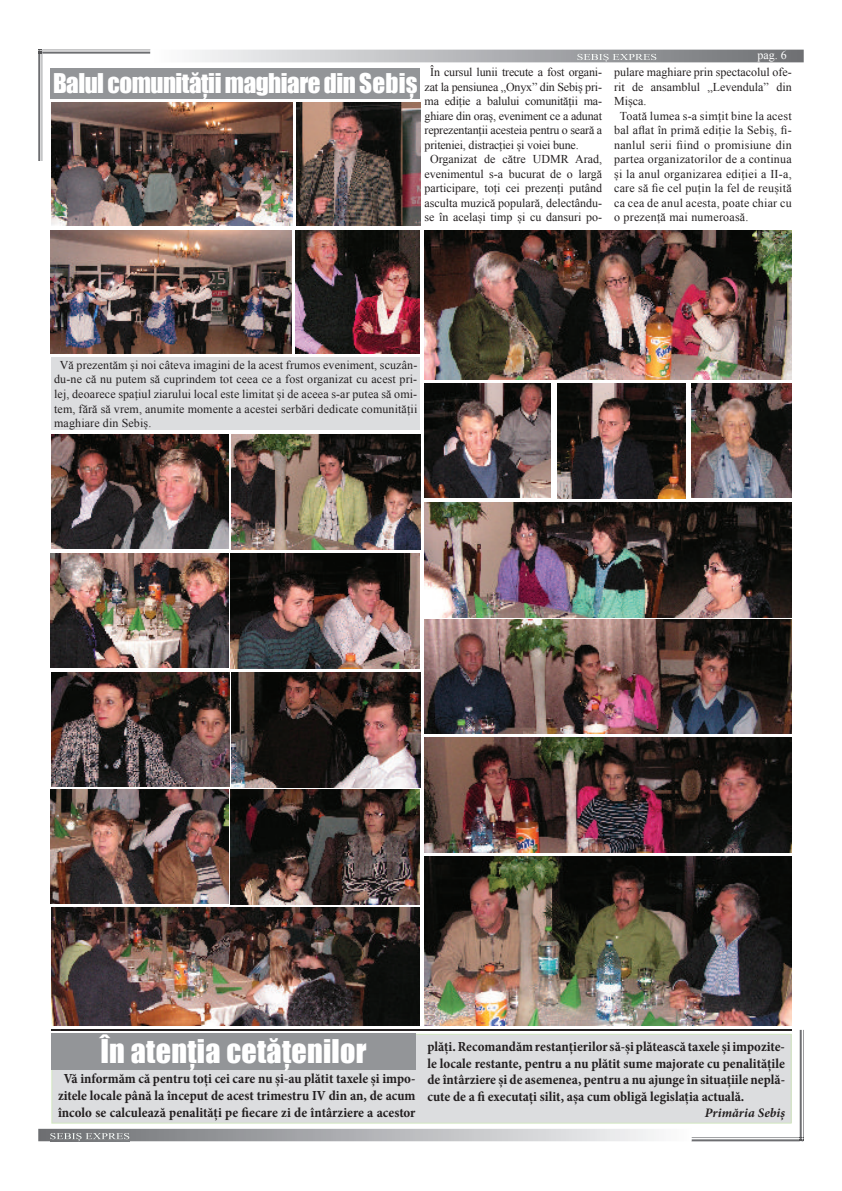
<style>
.page{position:relative;width:842px;height:1191px;background:#fff}
.page>*{position:absolute;margin:0;border:0;box-sizing:border-box;transform-origin:0 0}
.t1{font:30px "Impact";letter-spacing:.01em;color:#fff}
.t2{font:25px "Impact";letter-spacing:-.02em;color:#fff}
.t3{font:700 condensed 14px/16.9px "Minion Pro";color:#231f20;text-align:center}
.t4{font:italic 700 13px "Minion Pro";letter-spacing:.005em;color:#231f20}
.t5{font:12px/14.7px "Times New Roman";color:#231f20;text-align:justify}
.t6{font:12px "Times New Roman";letter-spacing:.02em;color:#231f20}
.t7{font:12px "Times New Roman";color:#fff}
.t8{font:9px "Times New Roman";color:#fff;scale:1.33 1}
</style>
<div class="page">
<hr style="left:42px;top:52px;width:108px;height:2px;background:#6d6e71">
<hr style="left:42px;top:50px;width:108px;height:1px;background:#6d6e71">
<hr style="left:38px;top:54px;width:2px;height:107px;background:#6d6e71">
<hr style="left:42px;top:54px;width:1px;height:107px;background:#6d6e71">
<svg style="left:38px;top:50px;width:5px;height:4px"></svg>
<svg style="left:150px;top:50px;width:654px;height:12px;background:#b6b7b9"></svg>
<hr style="left:285px;top:60px;width:117px;height:1px;background:#d0d1d3">
<div style="left:577px;top:54px;width:79px;height:8px;background:#949699"></div>
<img style="left:51px;top:103px;width:241px;height:123px">
<img style="left:297px;top:103px;width:123px;height:123px">
<div style="left:50px;top:68px;width:370px;height:30px;background:#939598"></div>
<div style="left:51px;top:357px;width:369px;height:73px;background:#dcdddf"></div>
<img style="left:50px;top:230px;width:241px;height:123px">
<img style="left:296px;top:230px;width:123px;height:123px">
<img style="left:51px;top:435px;width:177px;height:114px">
<img style="left:232px;top:435px;width:188px;height:114px">
<img style="left:424px;top:230px;width:368px;height:150px">
<img style="left:50px;top:554px;width:178px;height:114px">
<img style="left:231px;top:554px;width:188px;height:114px">
<img style="left:424px;top:384px;width:126px;height:114px">
<img style="left:557px;top:384px;width:129px;height:114px">
<img style="left:424px;top:502px;width:368px;height:115px">
<img style="left:51px;top:673px;width:178px;height:114px">
<img style="left:232px;top:673px;width:188px;height:114px">
<img style="left:424px;top:619px;width:368px;height:115px">
<img style="left:424px;top:738px;width:368px;height:114px">
<img style="left:424px;top:856px;width:368px;height:169px">
<img style="left:50px;top:789px;width:178px;height:114px">
<img style="left:231px;top:789px;width:188px;height:115px">
<img style="left:51px;top:908px;width:368px;height:117px">
<img style="left:691px;top:383px;width:101px;height:115px">
<hr style="left:51px;top:1029px;width:741px;height:1px;background:#231f20">
<svg style="left:38px;top:1030px;width:766px;height:111px;background:#cdcfd0"></svg>
<p class="t8" style="left:577px;top:51px;width:62px">SEBIȘ EXPRES</p>
<p class="t7" style="left:757px;top:47px;width:31px">pag. 6</p>
<h2 class="t2" style="left:53px;top:64px;width:366px">Balul comunității maghiare din Sebiș</h2>
<p class="t5" style="left:430px;top:65px;width:173px">În cursul lunii trecute a fost organi-</p>
<p class="t5" style="left:424px;top:79px;width:179px">zat la pensiunea „Onyx” din Sebiș pri-</p>
<p class="t5" style="left:424px;top:94px;width:179px">ma ediție a balului comunității ma-</p>
<p class="t5" style="left:424px;top:108px;width:179px">ghiare din oraș, eveniment ce a adunat</p>
<p class="t5" style="left:424px;top:123px;width:179px">reprezentanții acesteia pentru o seară a</p>
<p class="t5" style="left:424px;top:137px;width:156px">priteniei, distracției și voiei bune.</p>
<p class="t5" style="left:430px;top:152px;width:173px">Organizat de către UDMR Arad,</p>
<p class="t5" style="left:424px;top:166px;width:179px">evenimentul s-a bucurat de o largă</p>
<p class="t5" style="left:424px;top:181px;width:179px">participare, toți cei prezenți putând</p>
<p class="t5" style="left:424px;top:195px;width:179px">asculta muzică populară, delectându-</p>
<p class="t5" style="left:424px;top:210px;width:179px">se în același timp și cu dansuri po-</p>
<p class="t5" style="left:614px;top:65px;width:179px">pulare maghiare prin spectacolul ofe-</p>
<p class="t5" style="left:614px;top:79px;width:179px">rit de ansamblul „Levendula” din</p>
<p class="t5" style="left:614px;top:94px;width:34px">Mișca.</p>
<p class="t6" style="left:620px;top:108px;width:173px">Toată lumea s-a simțit bine la acest</p>
<p class="t6" style="left:614px;top:122px;width:179px">bal aflat în primă ediție la Sebiș, fi-</p>
<p class="t6" style="left:614px;top:137px;width:179px">nanlul serii fiind o promisiune din</p>
<p class="t6" style="left:614px;top:151px;width:179px">partea organizatorilor de a continua</p>
<p class="t6" style="left:614px;top:166px;width:179px">și la anul organizarea ediției a II-a,</p>
<p class="t6" style="left:614px;top:180px;width:179px">care să fie cel puțin la fel de reușită</p>
<p class="t6" style="left:614px;top:194px;width:179px">ca cea de anul acesta, poate chiar cu</p>
<p class="t6" style="left:614px;top:209px;width:136px">o prezență mai numeroasă.</p>
<p class="t5" style="left:54px;top:357px;width:365px;text-indent:6px">Vă prezentăm și noi câteva imagini de la acest frumos eveniment, scuzân&shy;du-ne că nu putem să cuprindem tot ceea ce a fost organizat cu acest pri&shy;lej, deoarece spațiul ziarului local este limitat și de aceea s-ar putea să omi&shy;tem, fără să vrem, anumite momente a acestei serbări dedicate comunității maghiare din Sebiș.</p>
<h1 class="t1" style="left:100px;top:1028px;width:268px">În atenția cetățenilor</h1>
<p class="t3" style="left:58px;top:1069px;width:359px;line-height:17.2px">Vă informăm că pentru toți cei care nu și-au plătit taxele și impo&shy;zitele locale până la început de acest trimestru IV din an, de acum încolo se calculează penalități pe ecare zi de întârziere a acestor</p>
<p class="t8" style="left:50px;top:1130px;width:62px">SEBIȘ EXPRES</p>
<p class="t3" style="left:427px;top:1037px;width:359px;text-align:justify">plăți. Recomandăm restanțierilor să-și plătească taxele și impozite&shy;le locale restante, pentru a nu plătit sume majorate cu penalitățile de întârziere și de asemenea, pentru a nu ajunge în situațiile neplă&shy;cute de a executați silit, așa cum obligă legislația actuală.</p>
<p class="t4" style="left:705px;top:1103px;width:82px">Primăria Sebiș</p>
</div>
